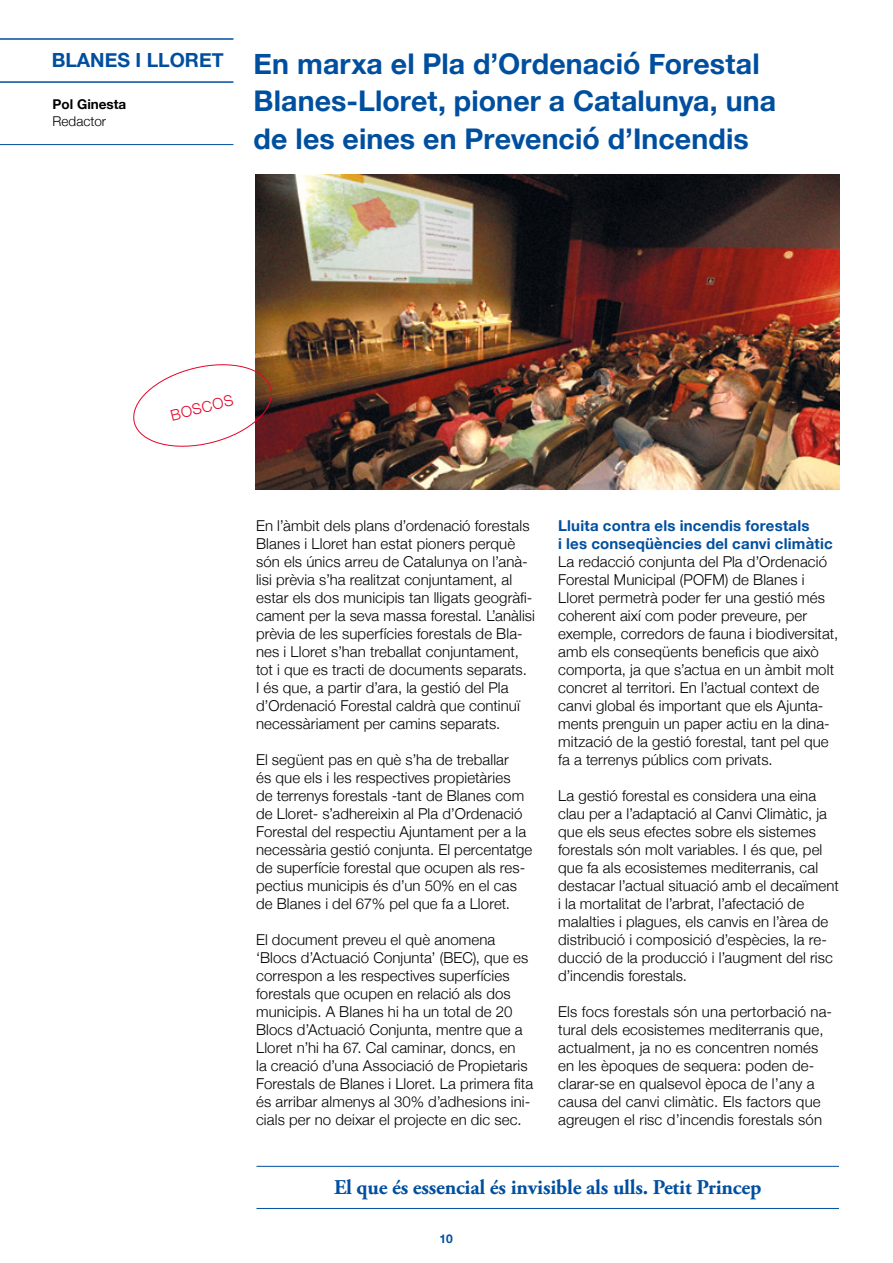
<style>
.page{position:relative;width:893px;height:1263px;background:#fff}
.page>*{position:absolute;margin:0;border:0;box-sizing:border-box;transform-origin:0 0}
.t1{font:700 28.5px/37.5px "Helvetica Neue";letter-spacing:.005em;color:#004f9f}
.t2{font:700 21px "Adobe Garamond Pro";letter-spacing:-.01em;color:#004f9f}
.t3{font:700 19.5px "Helvetica Neue";color:#004f9f}
.t4{font:300 15px/18px "Helvetica Neue";letter-spacing:.01em;color:#000}
.t5{font:700 15px/18px "Helvetica Neue";letter-spacing:.015em;color:#004f9f}
.t6{font:300 15px "Helvetica Neue";color:#e40428}
.t7{font:700 13.5px "Helvetica Neue";color:#000}
.t8{font:300 13.5px "Helvetica Neue";color:#000}
.t9{font:700 12px "Helvetica Neue";color:#004f9f}
</style>
<div class="page">
<hr style="left:0;top:38px;width:233px;height:2px;background:#004f9f">
<hr style="left:0;top:81px;width:233px;height:2px;background:#004f9f">
<hr style="left:0;top:144px;width:233px;height:1px;background:#004f9f">
<img style="left:256px;top:175px;width:584px;height:315px">
<hr style="left:256px;top:1166px;width:583px;height:1px;background:#004f9f">
<hr style="left:256px;top:1208px;width:583px;height:1px;background:#004f9f">
<svg style="left:133px;top:359px;width:143px;height:93px"></svg>
<h3 class="t3" style="left:52px;top:45px;width:173px">BLANES I LLORET</h3>
<p class="t7" style="left:53px;top:94px;width:75px">Pol Ginesta</p>
<p class="t8" style="left:53px;top:110px;width:55px">Redactor</p>
<h1 class="t1" style="left:254px;top:45px;width:524px">En marxa el Pla d’Ordenació Forestal<br>Blanes-Lloret, pioner a Catalunya, una de les eines en Prevenció d’Incendis</h1>
<p class="t6" style="left:168px;top:404px;width:65px;rotate:-14deg">BOSCOS</p>
<p class="t4" style="left:256px;top:516px;width:280px">En l’àmbit dels plans d’ordenació forestals Blanes i Lloret han estat pioners perquè són els únics arreu de Catalunya on l’anà&shy;lisi prèvia s’ha realitzat conjuntament, al estar els dos municipis tan lligats geogràfi&shy;cament per la seva massa forestal. L’anàlisi prèvia de les superfícies forestals de Bla&shy;nes i Lloret s’han treballat conjuntament, tot i que es tracti de documents separats.<br>I és que, a partir d’ara, la gestió del Pla d’Ordenació Forestal caldrà que continuï necessàriament per camins separats.</p>
<p class="t4" style="left:256px;top:750px;width:278px">El següent pas en què s’ha de treballar<br>és que els i les respectives propietàries<br>de terrenys forestals -tant de Blanes com de Lloret- s’adhereixin al Pla d’Ordenació Forestal del respectiu Ajuntament per a la necessària gestió conjunta. El percentatge de superfície forestal que ocupen als res&shy;pectius municipis és d’un 50% en el cas de Blanes i del 67% pel que fa a Lloret.</p>
<p class="t4" style="left:256px;top:930px;width:279px">El document preveu el què anomena ‘Blocs d’Actuació Conjunta’ (BEC), que es correspon a les respectives superfícies forestals que ocupen en relació als dos municipis. A Blanes hi ha un total de 20<br>Blocs d’Actuació Conjunta, mentre que a Lloret n’hi ha 67. Cal caminar, doncs, en<br>la creació d’una Associació de Propietaris Forestals de Blanes i Lloret. La primera fita és arribar almenys al 30% d’adhesions ini&shy;cials per no deixar el projecte en dic sec.</p>
<p class="t5" style="left:558px;top:517px;width:276px">Lluita contra els incendis forestals<br>i les conseqüències del canvi climàtic</p>
<p class="t4" style="left:558px;top:552px;width:281px">La redacció conjunta del Pla d’Ordenació Forestal Municipal (POFM) de Blanes i Lloret permetrà poder fer una gestió més coherent així com poder preveure, per exemple, corredors de fauna i biodiversitat, amb els conseqüents beneficis que això comporta, ja que s’actua en un àmbit molt concret al territori. En l’actual context de canvi global és important que els Ajunta&shy;ments prenguin un paper actiu en la dina&shy;mització de la gestió forestal, tant pel que fa a terrenys públics com privats.</p>
<p class="t4" style="left:558px;top:786px;width:282px">La gestió forestal es considera una eina clau per a l’adaptació al Canvi Climàtic, ja que els seus efectes sobre els sistemes forestals són molt variables. I és que, pel que fa als ecosistemes mediterranis, cal destacar l’actual situació amb el decaïment i la mortalitat de l’arbrat, l’afectació de malalties i plagues, els canvis en l’àrea de distribució i composició d’espècies, la re&shy;ducció de la producció i l’augment del risc d’incendis forestals.</p>
<p class="t4" style="left:558px;top:1002px;width:275px">Els focs forestals són una pertorbació na&shy;tural dels ecosistemes mediterranis que, actualment, ja no es concentren només en les èpoques de sequera: poden de&shy;clarar-se en qualsevol època de l’any a causa del canvi climàtic. Els factors que agreugen el risc d’incendis forestals són</p>
<h2 class="t2" style="left:334px;top:1175px;width:429px">El que és essencial és invisible als ulls. Petit Princep</h2>
<p class="t9" style="left:439px;top:1229px;width:15px">10</p>
</div>
